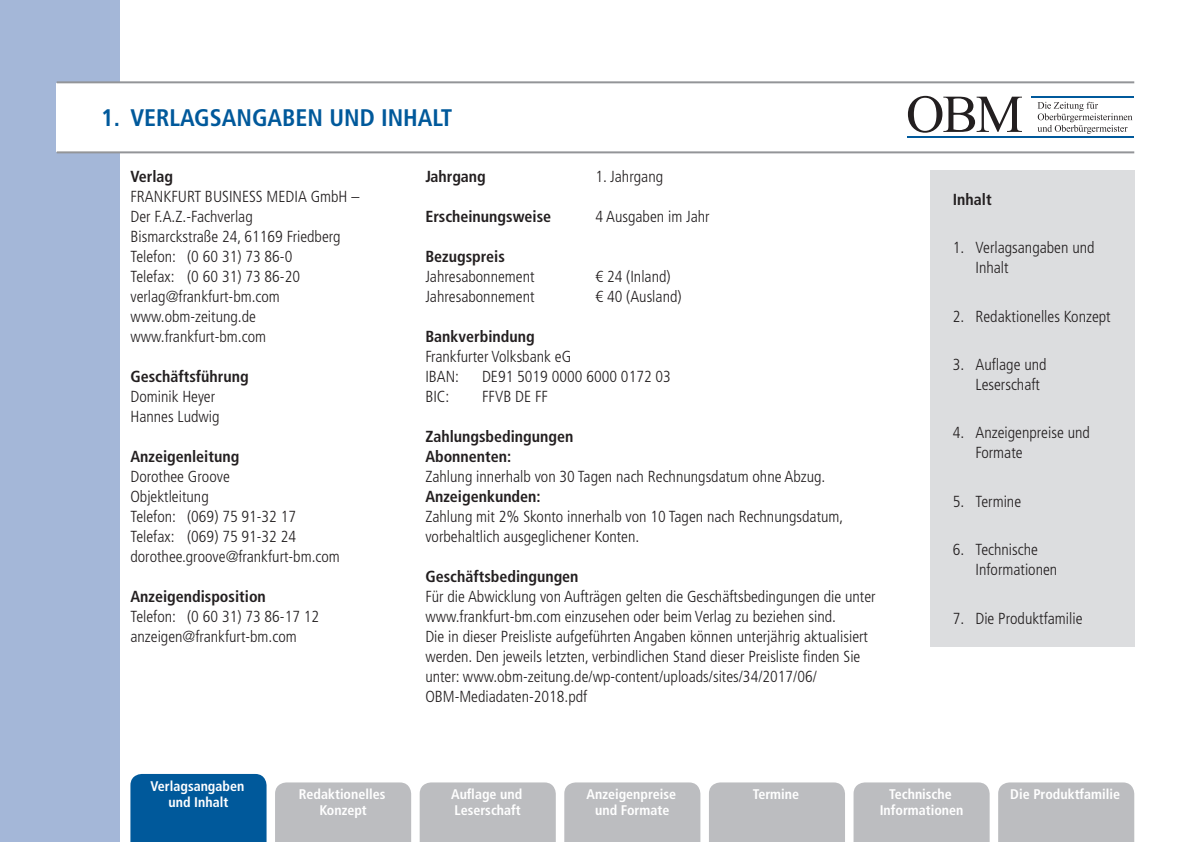
<style>
.page{position:relative;width:1191px;height:842px;background:#fff}
.page>*{position:absolute;margin:0;border:0;box-sizing:border-box;transform-origin:0 0}
.t1{font:700 condensed 24px "Frutiger LT Std";color:#00599b}
.t2{font:300 condensed 16px/20px "Frutiger LT Std";color:#231f20}
.t3{font:700 condensed 16px/20px "Frutiger LT Std";color:#231f20}
.t4{font:700 condensed 14px/16px "Frutiger LT Std";color:#fff;text-align:center}
</style>
<div class="page">
<div style="left:0;top:0;width:119px;height:842px;background:#a4b7d8"></div>
<div style="left:57px;top:83px;width:1077px;height:68px;background:#fff"></div>
<hr style="left:57px;top:81px;width:1077px;height:2px;background:#939598">
<hr style="left:57px;top:151px;width:1077px;height:2px;background:#939598">
<svg style="left:908px;top:96px;width:114px;height:37px"></svg>
<svg style="left:1037px;top:102px;width:95px;height:32px"></svg>
<hr style="left:907px;top:137px;width:227px;height:1px;background:#00599b">
<hr style="left:1031px;top:97px;width:103px;height:1px;background:#00599b">
<div style="left:275px;top:782px;width:136px;height:60px;background:#bcbdc0"></div>
<div style="left:420px;top:782px;width:136px;height:60px;background:#bcbdc0"></div>
<div style="left:564px;top:782px;width:136px;height:60px;background:#bcbdc0"></div>
<div style="left:709px;top:782px;width:136px;height:60px;background:#bcbdc0"></div>
<div style="left:853px;top:782px;width:136px;height:60px;background:#bcbdc0"></div>
<div style="left:998px;top:782px;width:136px;height:60px;background:#bcbdc0"></div>
<div style="left:130px;top:774px;width:136px;height:68px;background:#00599b"></div>
<div style="left:930px;top:170px;width:204px;height:476px;background:#dcdddf"></div>
<h1 class="t1" style="left:101px;top:104px;width:353px">1. VERLAGSANGABEN UND INHALT</h1>
<p class="t3" style="left:130px;top:167px;width:44px">Verlag</p>
<p class="t2" style="left:130px;top:187px;width:230px">FRANKFURT BUSINESS MEDIA GmbH –<br>Der F.A.Z.-Fachverlag<br>Bismarckstraße 24, 61169 Friedberg<br>Telefon: (0 60 31) 73 86-0<br>Telefax: (0 60 31) 73 86-20 verlag@frankfurt-bm.com www.obm-zeitung.de www.frankfurt-bm.com</p>
<p class="t3" style="left:130px;top:367px;width:120px">Geschäftsführung</p>
<p class="t2" style="left:130px;top:387px;width:91px">Dominik Heyer<br>Hannes Ludwig</p>
<p class="t3" style="left:130px;top:447px;width:110px">Anzeigenleitung</p>
<p class="t2" style="left:130px;top:467px;width:211px">Dorothee Groove<br>Objektleitung<br>Telefon: (069) 75 91-32 17<br>Telefax: (069) 75 91-32 24 dorothee.groove@frankfurt-bm.com</p>
<p class="t3" style="left:130px;top:587px;width:137px">Anzeigendisposition</p>
<p class="t2" style="left:130px;top:607px;width:190px">Telefon: (0 60 31) 73 86-17 12 anzeigen@frankfurt-bm.com</p>
<p class="t3" style="left:425px;top:167px;width:62px">Jahrgang</p>
<p class="t2" style="left:595px;top:167px;width:69px">1. Jahrgang</p>
<p class="t3" style="left:425px;top:207px;width:127px">Erscheinungsweise</p>
<p class="t2" style="left:595px;top:207px;width:116px">4 Ausgaben im Jahr</p>
<p class="t3" style="left:425px;top:247px;width:81px">Bezugspreis</p>
<p class="t2" style="left:425px;top:267px;width:111px">Jahresabonnement</p>
<p class="t2" style="left:595px;top:267px;width:77px">€ 24 (Inland)</p>
<p class="t2" style="left:425px;top:287px;width:111px">Jahresabonnement</p>
<p class="t2" style="left:595px;top:287px;width:88px">€ 40 (Ausland)</p>
<p class="t3" style="left:425px;top:327px;width:111px">Bankverbindung</p>
<p class="t2" style="left:425px;top:347px;width:147px">Frankfurter Volksbank eG<br>IBAN:</p>
<p class="t2" style="left:482px;top:367px;width:190px">DE91 5019 0000 6000 0172 03</p>
<p class="t2" style="left:425px;top:387px;width:25px">BIC:</p>
<p class="t2" style="left:482px;top:387px;width:68px">FFVB DE FF</p>
<p class="t3" style="left:425px;top:427px;width:149px">Zahlungsbedingungen<br>Abonnenten:</p>
<p class="t2" style="left:425px;top:467px;width:401px">Zahlung innerhalb von 30 Tagen nach Rechnungsdatum ohne Abzug.</p>
<p class="t3" style="left:425px;top:487px;width:117px">Anzeigenkunden:</p>
<p class="t2" style="left:425px;top:507px;width:419px">Zahlung mit 2% Skonto innerhalb von 10 Tagen nach Rechnungsdatum, vorbehaltlich ausgeglichener Konten.</p>
<p class="t3" style="left:425px;top:567px;width:155px">Geschäftsbedingungen</p>
<p class="t2" style="left:425px;top:587px;width:452px">Für die Abwicklung von Aufträgen gelten die Geschäftsbedingungen die unter www.frankfurt-bm.com einzusehen oder beim Verlag zu beziehen sind.<br>Die in dieser Preisliste aufgeführten Angaben können unterjährig aktualisiert werden. Den jeweils letzten, verbindlichen Stand dieser Preisliste finden Sie unter: www.obm-zeitung.de/wp-content/uploads/sites/34/2017/06/ OBM-Mediadaten-2018.pdf</p>
<p class="t3" style="left:952px;top:189px;width:40px">Inhalt</p>
<p class="t2" style="left:975px;top:238px;width:121px;text-indent:-23px">1. Verlagsangaben und<br>Inhalt</p>
<p class="t2" style="left:952px;top:306px;width:159px">2. Redaktionelles Konzept</p>
<p class="t2" style="left:975px;top:355px;width:73px;text-indent:-23px">3. Auflage und<br>Leserschaft</p>
<p class="t2" style="left:975px;top:423px;width:116px;text-indent:-23px">4. Anzeigenpreise und<br>Formate</p>
<p class="t2" style="left:952px;top:492px;width:70px">5. Termine</p>
<p class="t2" style="left:975px;top:540px;width:83px;text-indent:-23px">6. Technische<br>Informationen</p>
<p class="t2" style="left:952px;top:608px;width:131px">7. Die Produktfamilie</p>
<p class="t4" style="left:151px;top:778px;width:95px">Verlagsangaben und Inhalt</p>
<p class="t4" style="left:299px;top:787px;width:88px">Redaktionelles<br>Konzept</p>
<p class="t4" style="left:451px;top:787px;width:73px;text-align:left">Auflage und<br>Leserschaft</p>
<p class="t4" style="left:586px;top:787px;width:91px">Anzeigenpreise und Formate</p>
<p class="t4" style="left:753px;top:787px;width:48px">Termine</p>
<p class="t4" style="left:879px;top:787px;width:85px">Technische<br>Informationen</p>
<p class="t4" style="left:1010px;top:787px;width:111px">Die Produktfamilie</p>
</div>
